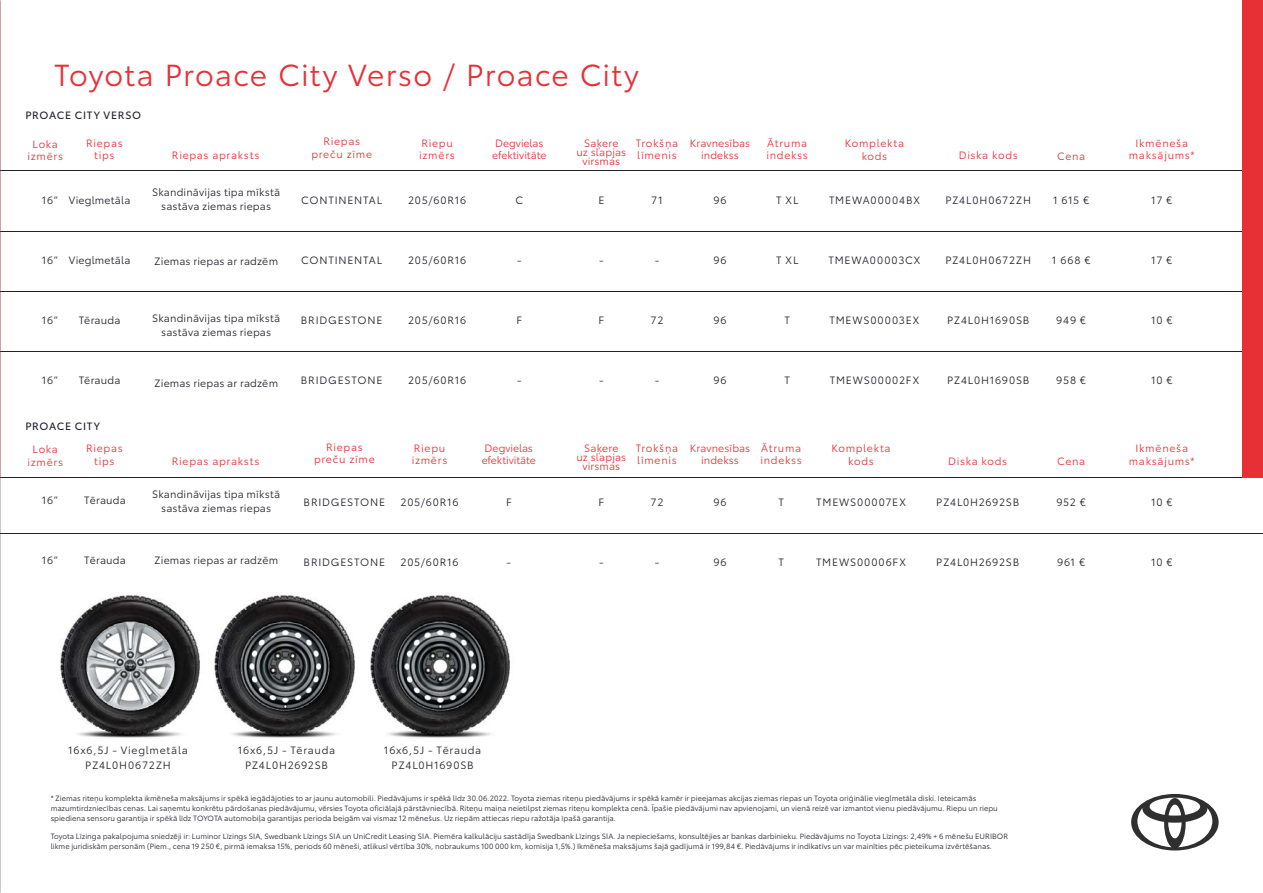
<style>
.page{position:relative;width:1263px;height:893px;background:#fff}
.page>*{position:absolute;margin:0;border:0;box-sizing:border-box;transform-origin:0 0}
.t1{font:30px "Toyota Type";letter-spacing:.035em;color:#e73037}
.t2{font:10.5px/15px "Toyota Type";letter-spacing:.06em;color:#23232d;text-align:center}
.t3{font:10.5px/12.6px "Toyota Type";letter-spacing:.06em;color:#e73037;text-align:center}
.t4{font:10.5px/13.5px "Toyota Type";letter-spacing:.015em;color:#23232d;text-align:center}
.t5{font:10.5px "Toyota Type";letter-spacing:.08em;color:#23232d}
.t6{font:10.5px/9px "Toyota Type";letter-spacing:.01em;color:#e73037;text-align:center}
.t7{font:10.5px/12.6px "Toyota Type";letter-spacing:-.005em;color:#e73037}
.t8{font:10.5px/12.6px "Toyota Type";letter-spacing:.005em;color:#e73037;text-align:center}
.t9{font:10.5px "Toyota Type";letter-spacing:.07em;color:#23232d}
.t10{font:10.5px "Toyota Type";letter-spacing:.02em;color:#23232d}
.t11{font:10.5px "Toyota Type";letter-spacing:.085em;color:#23232d}
.t12{font:7.5px/9.8px "Toyota Type";color:#23232d}
</style>
<div class="page">
<hr style="left:1px;top:171px;width:1262px;height:1px;background:#23232d">
<hr style="left:1px;top:231px;width:1262px;height:1px;background:#23232d">
<hr style="left:1px;top:291px;width:1262px;height:1px;background:#23232d">
<hr style="left:1px;top:352px;width:1262px;height:1px;background:#23232d">
<hr style="left:1px;top:534px;width:1262px;height:1px;background:#23232d">
<hr style="left:1px;top:477px;width:1262px;height:1px;background:#23232d">
<div style="left:1242px;top:0;width:21px;height:477px;background:#e73035"></div>
<svg style="left:1131px;top:794px;width:87px;height:56px"></svg>
<img style="left:60px;top:593px;width:450px;height:145px">
<h1 class="t1" style="left:54px;top:53px;width:586px">Toyota Proace City Verso / Proace City</h1>
<h2 class="t9" style="left:25px;top:107px;width:117px">PROACE CITY VERSO</h2>
<h2 class="t3" style="left:28px;top:137px;width:37px">Loka izmērs</h2>
<h2 class="t3" style="left:86px;top:136px;width:38px">Riepas tips</h2>
<h2 class="t3" style="left:766px;top:136px;width:43px;text-align:left">Ātruma indekss</h2>
<h2 class="t3" style="left:323px;top:135px;width:38px">Riepas</h2>
<h2 class="t3" style="left:636px;top:136px;width:44px;text-align:left">Trokšņa līmenis</h2>
<h2 class="t8" style="left:690px;top:136px;width:62px">Kravnesības indekss</h2>
<h2 class="t3" style="left:172px;top:149px;width:89px">Riepas apraksts</h2>
<h2 class="t3" style="left:311px;top:147px;width:62px">preču zīme</h2>
<h2 class="t6" style="left:576px;top:137px;width:51px">Saķere<br>uz slapjas virsmas</h2>
<h2 class="t7" style="left:492px;top:136px;width:56px">Degvielas efektivitāte</h2>
<h2 class="t3" style="left:419px;top:136px;width:37px;text-align:left">Riepu izmērs</h2>
<h2 class="t3" style="left:845px;top:136px;width:61px">Komplekta kods</h2>
<h2 class="t3" style="left:1135px;top:136px;width:54px">Ikmēneša</h2>
<h2 class="t3" style="left:959px;top:148px;width:61px">Diska kods</h2>
<h2 class="t3" style="left:1129px;top:148px;width:67px">maksājums*</h2>
<h2 class="t3" style="left:1057px;top:149px;width:30px">Cena</h2>
<h2 class="t2" style="left:42px;top:192px;width:18px">16”</h2>
<h2 class="t10" style="left:69px;top:192px;width:63px">Vieglmetāla</h2>
<h2 class="t4" style="left:152px;top:185px;width:130px">Skandināvijas tipa mīkstā sastāva ziemas riepas</h2>
<h2 class="t2" style="left:301px;top:192px;width:82px">CONTINENTAL</h2>
<h2 class="t2" style="left:408px;top:192px;width:60px">205/60R16</h2>
<h2 class="t2" style="left:515px;top:192px;width:9px">C</h2>
<h2 class="t2" style="left:598px;top:192px;width:8px">E</h2>
<h2 class="t2" style="left:651px;top:192px;width:13px">71</h2>
<h2 class="t2" style="left:713px;top:191px;width:15px">96</h2>
<h2 class="t2" style="left:776px;top:191px;width:24px">T XL</h2>
<h2 class="t5" style="left:829px;top:192px;width:93px">TMEWA00004BX</h2>
<h2 class="t2" style="left:945px;top:191px;width:87px">PZ4L0H0672ZH</h2>
<h2 class="t2" style="left:1053px;top:191px;width:38px">1 615 €</h2>
<h2 class="t2" style="left:1151px;top:191px;width:23px">17 €</h2>
<h2 class="t2" style="left:42px;top:252px;width:18px">16”</h2>
<h2 class="t10" style="left:69px;top:252px;width:63px">Vieglmetāla</h2>
<h2 class="t4" style="left:154px;top:254px;width:125px">Ziemas riepas ar radzēm</h2>
<h2 class="t2" style="left:301px;top:252px;width:82px">CONTINENTAL</h2>
<h2 class="t2" style="left:408px;top:252px;width:60px">205/60R16</h2>
<h2 class="t2" style="left:517px;top:252px;width:6px">-</h2>
<h2 class="t2" style="left:599px;top:252px;width:6px">-</h2>
<h2 class="t2" style="left:655px;top:252px;width:6px">-</h2>
<h2 class="t2" style="left:713px;top:251px;width:15px">96</h2>
<h2 class="t2" style="left:776px;top:251px;width:24px">T XL</h2>
<h2 class="t2" style="left:828px;top:251px;width:94px">TMEWA00003CX</h2>
<h2 class="t2" style="left:945px;top:251px;width:87px">PZ4L0H0672ZH</h2>
<h2 class="t2" style="left:1052px;top:251px;width:40px">1 668 €</h2>
<h2 class="t2" style="left:1151px;top:251px;width:23px">17 €</h2>
<h2 class="t2" style="left:42px;top:312px;width:18px">16”</h2>
<h2 class="t4" style="left:79px;top:312px;width:43px">Tērauda</h2>
<h2 class="t4" style="left:152px;top:311px;width:130px">Skandināvijas tipa mīkstā sastāva ziemas riepas</h2>
<h2 class="t5" style="left:301px;top:312px;width:83px">BRIDGESTONE</h2>
<h2 class="t2" style="left:408px;top:312px;width:60px">205/60R16</h2>
<h2 class="t2" style="left:516px;top:312px;width:7px">F</h2>
<h2 class="t2" style="left:599px;top:312px;width:7px">F</h2>
<h2 class="t2" style="left:651px;top:312px;width:14px">72</h2>
<h2 class="t2" style="left:713px;top:311px;width:15px">96</h2>
<h2 class="t2" style="left:784px;top:311px;width:7px">T</h2>
<h2 class="t5" style="left:829px;top:312px;width:92px">TMEWS00003EX</h2>
<h2 class="t2" style="left:947px;top:311px;width:84px">PZ4L0H1690SB</h2>
<h2 class="t2" style="left:1056px;top:311px;width:31px">949 €</h2>
<h2 class="t2" style="left:1151px;top:311px;width:23px">10 €</h2>
<h2 class="t2" style="left:42px;top:372px;width:18px">16”</h2>
<h2 class="t4" style="left:79px;top:372px;width:43px">Tērauda</h2>
<h2 class="t4" style="left:154px;top:375px;width:125px">Ziemas riepas ar radzēm</h2>
<h2 class="t5" style="left:301px;top:372px;width:83px">BRIDGESTONE</h2>
<h2 class="t2" style="left:408px;top:372px;width:60px">205/60R16</h2>
<h2 class="t2" style="left:517px;top:372px;width:6px">-</h2>
<h2 class="t2" style="left:599px;top:372px;width:6px">-</h2>
<h2 class="t2" style="left:655px;top:372px;width:6px">-</h2>
<h2 class="t2" style="left:713px;top:371px;width:15px">96</h2>
<h2 class="t2" style="left:784px;top:371px;width:7px">T</h2>
<h2 class="t5" style="left:830px;top:372px;width:91px">TMEWS00002FX</h2>
<h2 class="t2" style="left:947px;top:371px;width:84px">PZ4L0H1690SB</h2>
<h2 class="t2" style="left:1056px;top:371px;width:31px">958 €</h2>
<h2 class="t2" style="left:1151px;top:371px;width:23px">10 €</h2>
<h2 class="t9" style="left:25px;top:418px;width:76px">PROACE CITY</h2>
<h2 class="t3" style="left:28px;top:442px;width:37px">Loka izmērs</h2>
<h2 class="t3" style="left:86px;top:441px;width:38px">Riepas tips</h2>
<h2 class="t3" style="left:760px;top:441px;width:43px;text-align:left">Ātruma indekss</h2>
<h2 class="t3" style="left:326px;top:440px;width:38px">Riepas</h2>
<h2 class="t3" style="left:636px;top:441px;width:44px;text-align:left">Trokšņa līmenis</h2>
<h2 class="t8" style="left:690px;top:441px;width:62px">Kravnesības indekss</h2>
<h2 class="t3" style="left:172px;top:454px;width:89px">Riepas apraksts</h2>
<h2 class="t3" style="left:314px;top:452px;width:62px">preču zīme</h2>
<h2 class="t6" style="left:576px;top:443px;width:51px">Saķere<br>uz slapjas virsmas</h2>
<h2 class="t7" style="left:482px;top:441px;width:56px">Degvielas efektivitāte</h2>
<h2 class="t3" style="left:412px;top:441px;width:37px;text-align:left">Riepu izmērs</h2>
<h2 class="t3" style="left:831px;top:441px;width:61px">Komplekta kods</h2>
<h2 class="t3" style="left:1135px;top:441px;width:54px">Ikmēneša</h2>
<h2 class="t3" style="left:948px;top:454px;width:61px">Diska kods</h2>
<h2 class="t3" style="left:1129px;top:454px;width:67px">maksājums*</h2>
<h2 class="t3" style="left:1057px;top:454px;width:30px">Cena</h2>
<h2 class="t2" style="left:42px;top:492px;width:18px">16”</h2>
<h2 class="t4" style="left:84px;top:493px;width:43px">Tērauda</h2>
<h2 class="t4" style="left:152px;top:487px;width:130px">Skandināvijas tipa mīkstā sastāva ziemas riepas</h2>
<h2 class="t5" style="left:304px;top:494px;width:83px">BRIDGESTONE</h2>
<h2 class="t2" style="left:400px;top:494px;width:60px">205/60R16</h2>
<h2 class="t2" style="left:506px;top:494px;width:7px">F</h2>
<h2 class="t2" style="left:599px;top:494px;width:7px">F</h2>
<h2 class="t2" style="left:651px;top:494px;width:14px">72</h2>
<h2 class="t2" style="left:713px;top:493px;width:15px">96</h2>
<h2 class="t2" style="left:778px;top:493px;width:7px">T</h2>
<h2 class="t2" style="left:816px;top:493px;width:91px">TMEWS00007EX</h2>
<h2 class="t2" style="left:936px;top:493px;width:84px">PZ4L0H2692SB</h2>
<h2 class="t2" style="left:1056px;top:493px;width:31px">952 €</h2>
<h2 class="t2" style="left:1151px;top:493px;width:23px">10 €</h2>
<h2 class="t2" style="left:42px;top:552px;width:18px">16”</h2>
<h2 class="t4" style="left:84px;top:553px;width:43px">Tērauda</h2>
<h2 class="t4" style="left:154px;top:553px;width:125px">Ziemas riepas ar radzēm</h2>
<h2 class="t5" style="left:304px;top:554px;width:83px">BRIDGESTONE</h2>
<h2 class="t2" style="left:400px;top:554px;width:60px">205/60R16</h2>
<h2 class="t2" style="left:506px;top:554px;width:6px">-</h2>
<h2 class="t2" style="left:599px;top:554px;width:6px">-</h2>
<h2 class="t2" style="left:655px;top:554px;width:6px">-</h2>
<h2 class="t2" style="left:713px;top:553px;width:15px">96</h2>
<h2 class="t2" style="left:778px;top:553px;width:7px">T</h2>
<h2 class="t11" style="left:816px;top:554px;width:92px">TMEWS00006FX</h2>
<h2 class="t2" style="left:936px;top:553px;width:84px">PZ4L0H2692SB</h2>
<h2 class="t2" style="left:1057px;top:553px;width:30px">961 €</h2>
<h2 class="t2" style="left:1151px;top:553px;width:23px">10 €</h2>
<h2 class="t2" style="left:68px;top:742px;width:121px">16x6,5J - Vieglmetāla<br>PZ4L0H0672ZH</h2>
<h2 class="t2" style="left:238px;top:742px;width:99px">16x6,5J - Tērauda<br>PZ4L0H2692SB</h2>
<h2 class="t2" style="left:384px;top:742px;width:99px">16x6,5J - Tērauda<br>PZ4L0H1690SB</h2>
<p class="t12" style="left:51px;top:793px;width:949px">* Ziemas riteņu komplekta ikmēneša maksājums ir spēkā iegādājoties to ar jaunu automobili. Piedāvājums ir spēkā līdz 30.06.2022. Toyota ziemas riteņu piedāvājums ir spēkā kamēr ir pieejamas akcijas ziemas riepas un Toyota oriģinālie vieglmetāla diski. Ieteicamās mazumtirdzniecības cenas. Lai saņemtu konkrētu pārdošanas piedāvājumu, vērsies Toyota oficiālajā pārstāvniecībā. Riteņu maiņa neietilpst ziemas riteņu komplekta cenā. Īpašie piedāvājumi nav apvienojami, un vienā reizē var izmantot vienu piedāvājumu. Riepu un riepu spiediena sensoru garantija ir spēkā līdz TOYOTA automobiļa garantijas perioda beigām vai vismaz 12 mēnešus. Uz riepām attiecas riepu ražotāja īpašā garantija.</p>
<p class="t12" style="left:51px;top:831px;width:959px">Toyota Līzinga pakalpojuma sniedzēji ir: Luminor Līzings SIA, Swedbank Līzings SIA un UniCredit Leasing SIA. Piemēra kalkulāciju sastādīja Swedbank Līzings SIA. Ja nepieciešams, konsultējies ar bankas darbinieku. Piedāvājums no Toyota Līzings: 2,49% + 6 mēnešu EURIBOR likme juridiskām personām (Piem., cena 19 250 €, pirmā iemaksa 15%, periods 60 mēneši, atlikusī vērtība 30%, nobraukums 100 000 km, komisija 1,5%.) Ikmēneša maksājums šajā gadījumā ir 199,84 €. Piedāvājums ir indikatīvs un var mainīties pēc pieteikuma izvērtēšanas.</p>
</div>
